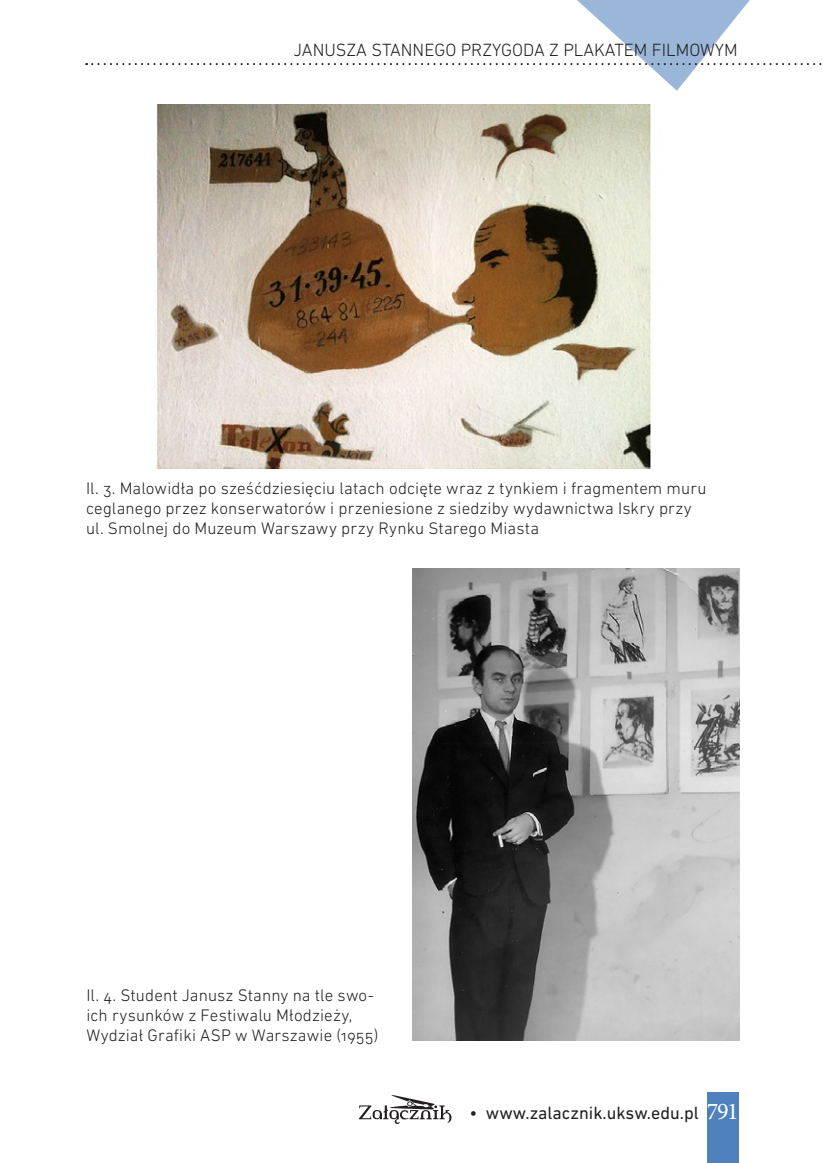
<style>
.page{position:relative;width:823px;height:1163px;background:#fff}
.page>*{position:absolute;margin:0;border:0;box-sizing:border-box;transform-origin:0 0}
.t1{font:24px "Minion Pro";color:#fff}
.t2{font:300 18px "DIN Next LT Pro";color:#231f20}
.t3{font:18px "DIN Next LT Pro";color:#231f20}
.t4{font:300 17px/20px "DIN Next LT Pro";letter-spacing:.01em;color:#231f20}
</style>
<div class="page">
<div style="left:707px;top:1092px;width:31px;height:70px;background:#4f81bd"></div>
<svg style="left:86px;top:0;width:736px;height:91px"></svg>
<svg style="left:358px;top:1095px;width:93px;height:28px"></svg>
<img style="left:155px;top:104px;width:497px;height:364px">
<img style="left:412px;top:568px;width:326px;height:472px">
<p class="t2" style="left:293px;top:39px;width:445px">Janusza Stannego przygoda z plakatem filmowym</p>
<p class="t4" style="left:86px;top:478px;width:621px">I l. 3. Malowidła po sześćdziesięciu latach odcięte wraz z tynkiem i fragmentem muru ceglanego przez konserwatorów i przeniesione z siedziby wydawnictwa Iskry przy ul. Smolnej do M uzeum Warszawy przy Rynku Starego M iasta</p>
<p class="t4" style="left:86px;top:985px;width:293px">I l. 4. Student Janusz Stanny na tle swo&shy;ich rysunków z Festiwalu Młodzieży,<br>Wydział Grafiki ASP w Warszawie (1955)</p>
<p class="t3" style="left:469px;top:1101px;width:231px">• www.zalacznik.uksw.edu.pl</p>
<h1 class="t1" style="left:706px;top:1094px;width:33px">791</h1>
</div>
